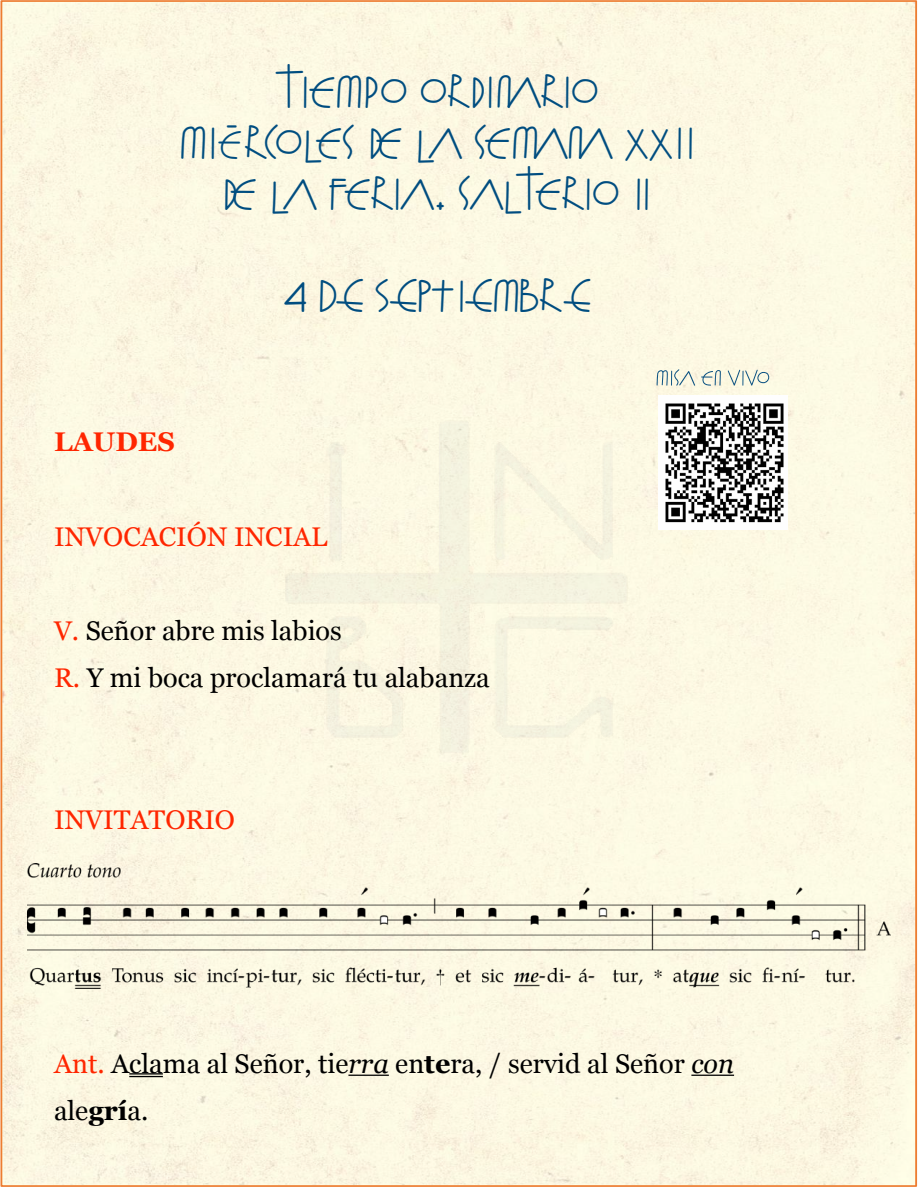
<style>
.page{position:relative;width:918px;height:1188px;background:#fff}
.page>*{position:absolute;margin:0;border:0;box-sizing:border-box;transform-origin:0 0}
.t1{font:45px/51px "Fray Gabriel";letter-spacing:-.025em;color:#004d80;text-align:center}
.t2{font:45px "Fray Gabriel";color:#004d80}
.t3{font:27px/47.2px "Georgia";color:#000}
.t4{font:27px "Georgia";color:#ff2600}
.t5{font:700 27px "Georgia";color:#ff2600}
.s1{color:#ff2600}
.s2{font-style:italic}
.s3{font-weight:700}
</style>
<div class="page">
<div style="left:4px;top:3px;width:910px;height:1181px;background:#fcf9e3"></div>
<img style="left:271px;top:416px;width:375px;height:355px">
<hr style="left:129px;top:1073px;width:34px;height:2px;background:#000">
<hr style="left:129px;top:1076px;width:34px;height:1px;background:#000">
<hr style="left:348px;top:1075px;width:41px;height:1px;background:#000">
<hr style="left:691px;top:1075px;width:43px;height:1px;background:#000">
<img style="left:27px;top:863px;width:864px;height:125px">
<svg style="left:657px;top:369px;width:38px;height:17px"></svg>
<svg style="left:701px;top:370px;width:20px;height:16px"></svg>
<svg style="left:728px;top:370px;width:41px;height:16px"></svg>
<img style="left:658px;top:396px;width:130px;height:134px">
<h1 class="t1" style="left:179px;top:64px;width:519px">TIEMPO ORDINARIO<br>MIÉRCOLES DE LA SEMANA XXII<br>DE LA FERIA. SALTERIO II</h1>
<p class="t5" style="left:54px;top:421px;width:122px">LAUDES</p>
<h1 class="t2" style="left:285px;top:268px;width:308px">4 DE SEPTIEMBRE</h1>
<p class="t4" style="left:54px;top:517px;width:275px">INVOCACIÓN INCIAL</p>
<p class="t3" style="left:54px;top:606px;width:437px"><span class="s1">V.</span> Señor abre mis labios<br><span class="s1">R.</span> Y mi boca proclamará tu alabanza</p>
<p class="t4" style="left:54px;top:800px;width:183px">INVITATORIO</p>
<p class="t3" style="left:54px;top:1039px;width:682px"><span class="s1">Ant.</span> Aclama al Señor, tie<span class="s2">rra</span> en<span class="s3">te</span>ra, / servid al Señor <span class="s2">con </span>ale<span class="s3">grí</span>a.</p>
</div>
